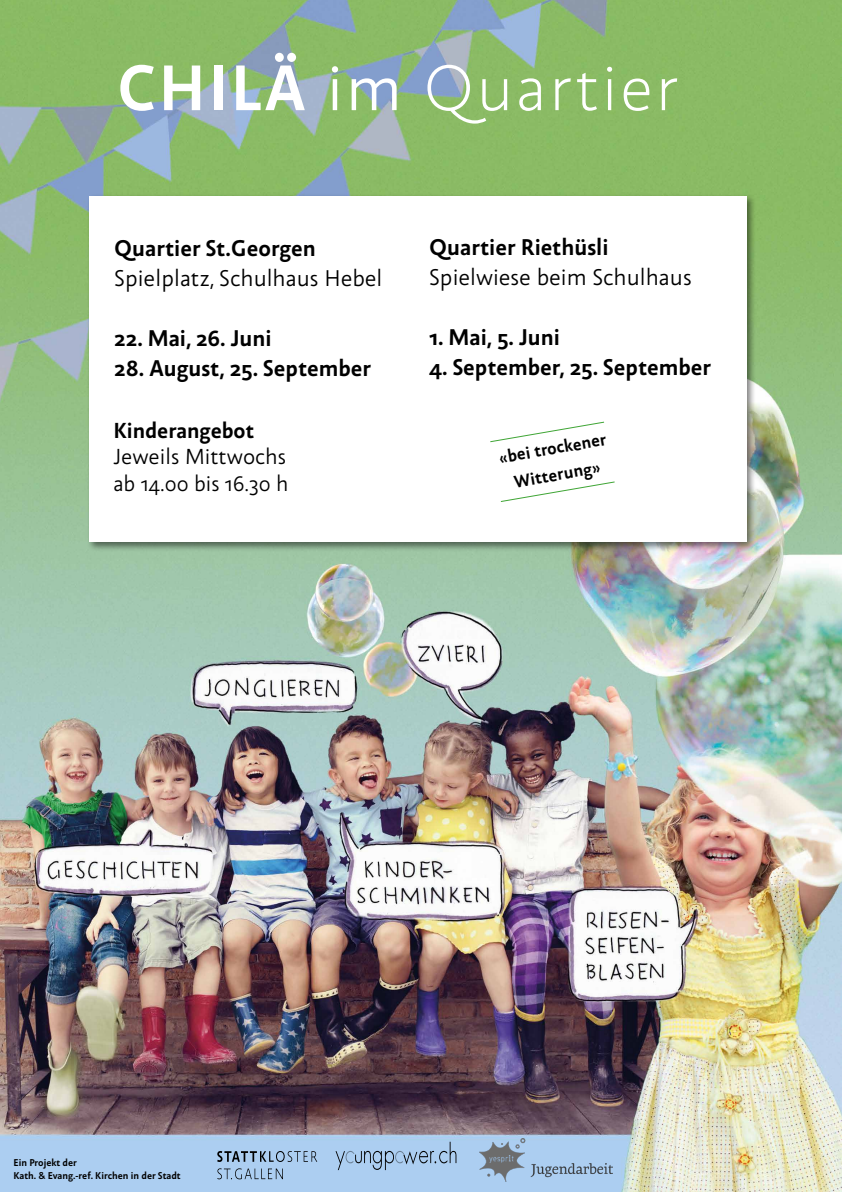
<style>
.page{position:relative;width:842px;height:1192px;background:#fff}
.page>*{position:absolute;margin:0;border:0;box-sizing:border-box;transform-origin:0 0}
.t1{font:300 65px "abc Alena";letter-spacing:.035em;color:#fff}
.t2{font:700 23px "abc Alena";color:#000}
.t3{font:23px "abc Alena";color:#000}
.t4{font:22px/26.5px "abc Alena";color:#000}
.t5{font:700 22px "abc Alena";color:#000}
.t6{font:700 17.5px/26.5px "abc Alena";color:#000;text-align:center}
.t7{font:700 10px/12.8px "abc Alena";color:#000}
.s1{font-weight:700}
.s2{font-weight:400}
</style>
<div class="page">
<img style="left:0;top:0;width:842px;height:1192px">
<svg style="left:336px;top:1142px;width:120px;height:28px;background:#9ab9d8"></svg>
<svg style="left:217px;top:1151px;width:100px;height:11px"></svg>
<svg style="left:217px;top:1168px;width:66px;height:11px"></svg>
<img style="left:479px;top:1139px;width:134px;height:43px">
<div style="left:86px;top:193px;width:670px;height:359px;background:#000;opacity:.5"></div>
<div style="left:89px;top:196px;width:657px;height:346px;background:#fff"></div>
<svg style="left:490px;top:421px;width:115px;height:22px"></svg>
<svg style="left:500px;top:481px;width:115px;height:21px"></svg>
<h1 class="t1" style="left:117px;top:44px;width:562px"><span class="s1">CHILÄ</span> <span class="s2">im</span> Quartier</h1>
<p class="t2" style="left:114px;top:231px;width:203px">Quartier St.Georgen</p>
<p class="t3" style="left:114px;top:262px;width:270px">Spielplatz, Schulhaus Hebel</p>
<p class="t2" style="left:114px;top:321px;width:159px">22. Mai, 26. Juni</p>
<p class="t2" style="left:114px;top:351px;width:258px">28. August, 25. September</p>
<p class="t5" style="left:113px;top:414px;width:142px">Kinderangebot</p>
<p class="t4" style="left:113px;top:443px;width:177px">Jeweils Mittwochs ab 14.00 bis 16.30 h</p>
<p class="t2" style="left:429px;top:230px;width:181px">Quartier Riethüsli</p>
<p class="t3" style="left:429px;top:261px;width:264px">Spielwiese beim Schulhaus</p>
<p class="t2" style="left:429px;top:320px;width:132px">1. Mai, 5. Juni</p>
<p class="t2" style="left:429px;top:350px;width:283px">4. September, 25. September</p>
<p class="t6" style="left:497px;top:444px;width:110px;rotate:-10deg">«bei trockener<br>Witterung»</p>
<p class="t7" style="left:13px;top:1156px;width:169px">Ein Projekt der<br>Kath. &amp; Evang.-ref. Kirchen in der Stadt</p>
</div>
